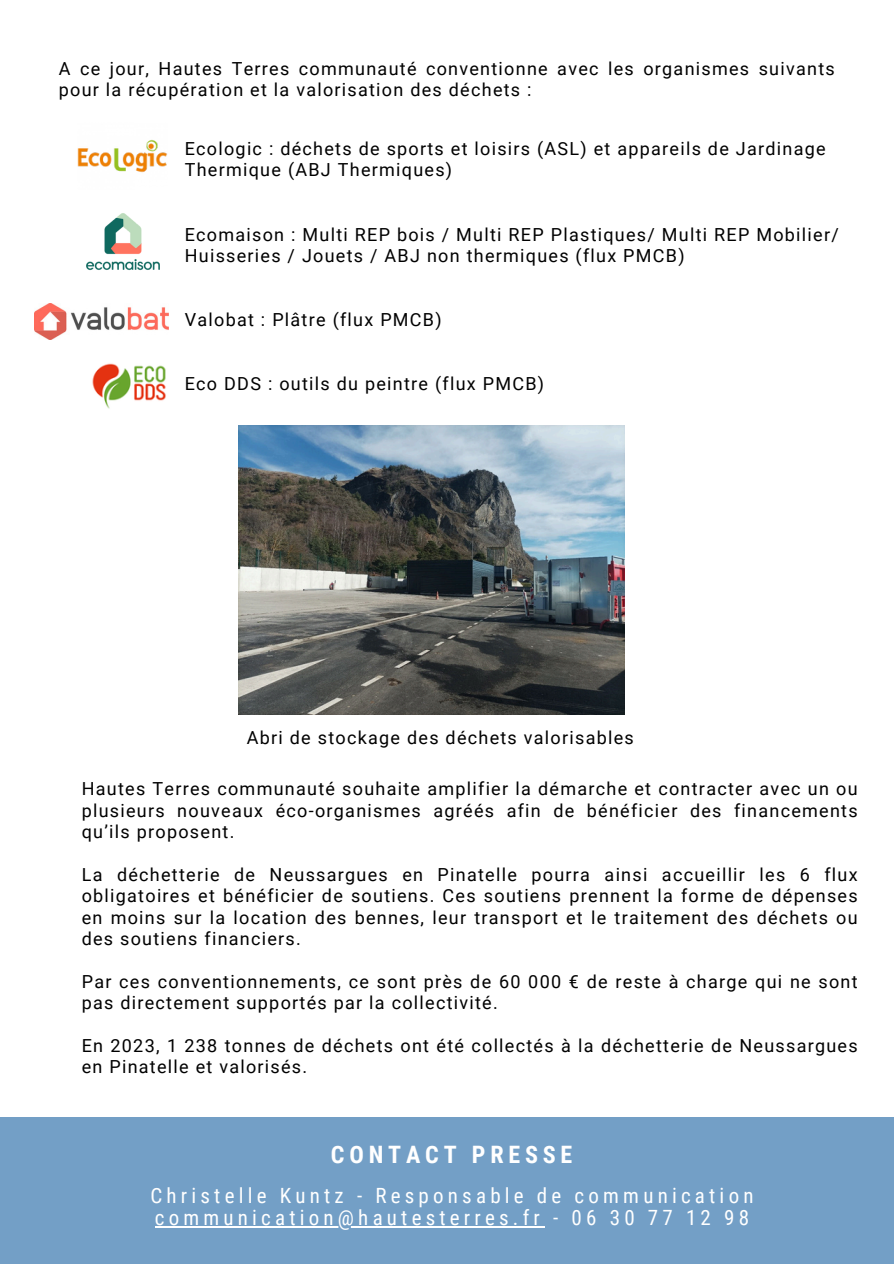
<style>
.page{position:relative;width:894px;height:1264px;background:#fff}
.page>*{position:absolute;margin:0;border:0;box-sizing:border-box;transform-origin:0 0}
.t1{font:700 24px "Roboto Condensed";letter-spacing:.2em;color:#fff}
.t2{font:21px "Roboto Condensed";letter-spacing:.2em;color:#fff}
.t3{font:18px/21.3px "Roboto";letter-spacing:.07em;color:#000}
</style>
<div class="page">
<div style="left:0;top:1117px;width:893px;height:146px;background:#739fc6"></div>
<hr style="left:155px;top:1226px;width:389px;height:1px;background:#fff">
<img style="left:92px;top:363px;width:74px;height:46px">
<img style="left:35px;top:304px;width:133px;height:36px">
<img style="left:86px;top:213px;width:74px;height:57px">
<img style="left:78px;top:139px;width:90px;height:34px">
<img style="left:238px;top:425px;width:386px;height:289px">
<p class="t3" style="left:59px;top:58px;width:777px">A ce jour, Hautes Terres communauté conventionne avec les organismes suivants pour la récupération et la valorisation des déchets :</p>
<p class="t3" style="left:185px;top:138px;width:642px">Ecologic : déchets de sports et loisirs (ASL) et appareils de Jardinage<br>Thermique (ABJ Thermiques)</p>
<p class="t3" style="left:185px;top:224px;width:655px">Ecomaison : Multi REP bois / Multi REP Plastiques/ Multi REP Mobilier/<br>Huisseries / Jouets / ABJ non thermiques (flux PMCB)</p>
<p class="t3" style="left:185px;top:309px;width:258px">Valobat : Plâtre (flux PMCB)</p>
<p class="t3" style="left:185px;top:373px;width:361px">Eco DDS : outils du peintre (flux PMCB)</p>
<p class="t3" style="left:247px;top:727px;width:388px">Abri de stockage des déchets valorisables</p>
<p class="t3" style="left:82px;top:778px;width:777px;text-align:justify">Hautes Terres communauté souhaite amplifier la démarche et contracter avec un ou plusieurs nouveaux éco-organismes agréés afin de bénéficier des financements qu’ils proposent.</p>
<p class="t3" style="left:82px;top:864px;width:777px;text-align:justify">La déchetterie de Neussargues en Pinatelle pourra ainsi accueillir les 6 flux obligatoires et bénéficier de soutiens. Ces soutiens prennent la forme de dépenses en moins sur la location des bennes, leur transport et le traitement des déchets ou des soutiens financiers.</p>
<p class="t3" style="left:82px;top:970px;width:777px">Par ces conventionnements, ce sont près de 60 000 € de reste à charge qui ne sont pas directement supportés par la collectivité.</p>
<h1 class="t3" style="left:82px;top:1035px;width:777px">En 2023, 1 238 tonnes de déchets ont été collectés à la déchetterie de Neussargues en Pinatelle et valorisés.</h1>
<p class="t1" style="left:331px;top:1141px;width:243px">CONTACT PRESSE</p>
<p class="t2" style="left:150px;top:1183px;width:604px">Christelle Kuntz - Responsable de communication</p>
<p class="t2" style="left:155px;top:1205px;width:595px">communication@hautesterres.fr - 06 30 77 12 98</p>
</div>
